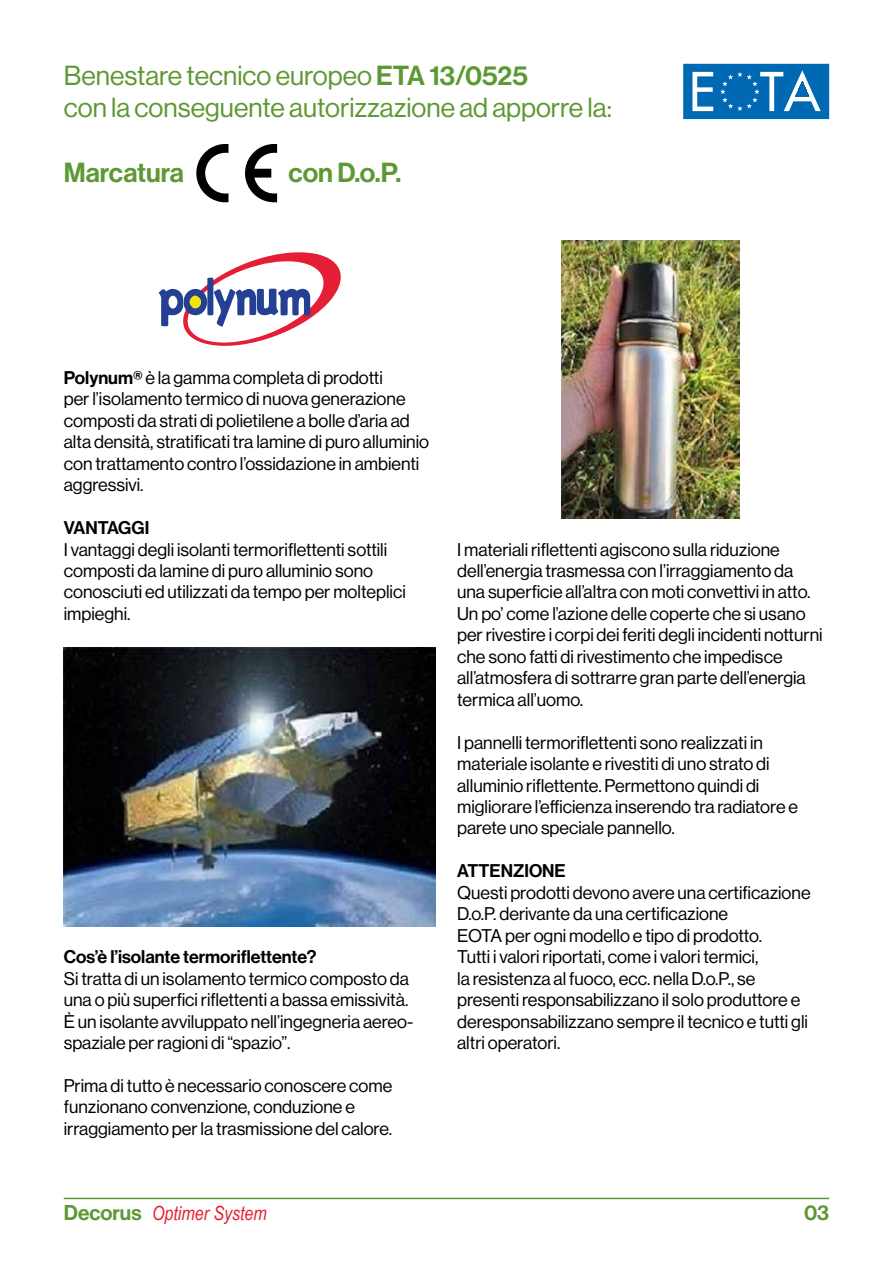
<style>
.page{position:relative;width:893px;height:1263px;background:#fff}
.page>*{position:absolute;margin:0;border:0;box-sizing:border-box;transform-origin:0 0}
.t1{font:27px/32.4px "N Haas Grotesk DS Pro 55 Rg";color:#5c9833}
.t2{font:27px "N Haas Grotesk DS Pro 65 Md";color:#5c9833}
.t3{font:21px "N Haas Grotesk DS Pro 65 Md";color:#5c9833}
.t4{font:italic 19.5px "Arial Narrow";color:#e51f30}
.t5{font:18px/21.5px "N Haas Grotesk DS Pro 55 Rg";color:#000}
.t6{font:18px "N Haas Grotesk DS Pro 65 Md";color:#000}
.s1{font-family:"N Haas Grotesk DS Pro 65 Md"}
.s2{font-family:"N Haas Grotesk DS Pro 65 Md";font-style:normal;font-size:21px;color:#5c9833}
</style>
<div class="page">
<svg style="left:683px;top:64px;width:146px;height:55px;background:#267fbf"></svg>
<svg style="left:245px;top:144px;width:32px;height:58px"></svg>
<svg style="left:196px;top:144px;width:32px;height:58px"></svg>
<img style="left:64px;top:648px;width:372px;height:278px">
<img style="left:561px;top:240px;width:178px;height:279px">
<svg style="left:159px;top:252px;width:182px;height:94px"></svg>
<hr style="left:64px;top:1198px;width:765px;height:1px;background:#5c9833">
<h1 class="t1" style="left:64px;top:59px;width:550px">Benestare tecnico europeo <span class="s1">ETA 13/0525<br></span>con la conseguente autorizzazione ad apporre la:</h1>
<h1 class="t2" style="left:64px;top:157px;width:122px">Marcatura</h1>
<h1 class="t2" style="left:288px;top:157px;width:115px">con D.o.P.</h1>
<p class="t5" style="left:64px;top:367px;width:367px"><span class="s1">Polynum®</span> è la gamma completa di prodotti<br>per l’isolamento termico di nuova generazione composti da strati di polietilene a bolle d’aria ad alta densità, stratificati tra lamine di puro alluminio con trattamento contro l’ossidazione in ambienti aggressivi.</p>
<p class="t6" style="left:64px;top:517px;width:87px">VANTAGGI</p>
<p class="t5" style="left:64px;top:539px;width:344px">I vantaggi degli isolanti termoriflettenti sottili composti da lamine di puro alluminio sono conosciuti ed utilizzati da tempo per molteplici impieghi.</p>
<p class="t6" style="left:64px;top:946px;width:254px">Cos’è l’isolante termoriflettente?</p>
<p class="t5" style="left:64px;top:968px;width:351px">Si tratta di un isolamento termico composto da una o più superfici riflettenti a bassa emissività.<br>È un isolante avviluppato nell’ingegneria aereo&shy;spaziale per ragioni di “spazio”.</p>
<p class="t5" style="left:64px;top:1075px;width:330px">Prima di tutto è necessario conoscere come funzionano convenzione, conduzione e irraggiamento per la trasmissione del calore.</p>
<p class="t5" style="left:457px;top:539px;width:367px">I materiali riflettenti agiscono sulla riduzione dell’energia trasmessa con l’irraggiamento da una superficie all’altra con moti convettivi in atto.<br>Un po’ come l’azione delle coperte che si usano per rivestire i corpi dei feriti degli incidenti notturni che sono fatti di rivestimento che impedisce all’atmosfera di sottrarre gran parte dell’energia termica all’uomo.</p>
<p class="t5" style="left:457px;top:732px;width:342px">I pannelli termoriflettenti sono realizzati in materiale isolante e rivestiti di uno strato di alluminio riflettente. Permettono quindi di migliorare l’efficienza inserendo tra radiatore e parete uno speciale pannello.</p>
<p class="t6" style="left:457px;top:861px;width:110px">ATTENZIONE</p>
<p class="t5" style="left:457px;top:882px;width:355px">Questi prodotti devono avere una certificazione D.o.P. derivante da una certificazione<br>EOTA per ogni modello e tipo di prodotto.<br>Tutti i valori riportati, come i valori termici,<br>la resistenza al fuoco, ecc. nella D.o.P., se presenti responsabilizzano il solo produttore e deresponsabilizzano sempre il tecnico e tutti gli altri operatori.</p>
<p class="t4" style="left:64px;top:1200px;width:204px"><span class="s2">Decorus</span> Optimer System</p>
<p class="t3" style="left:804px;top:1201px;width:27px">03</p>
</div>
